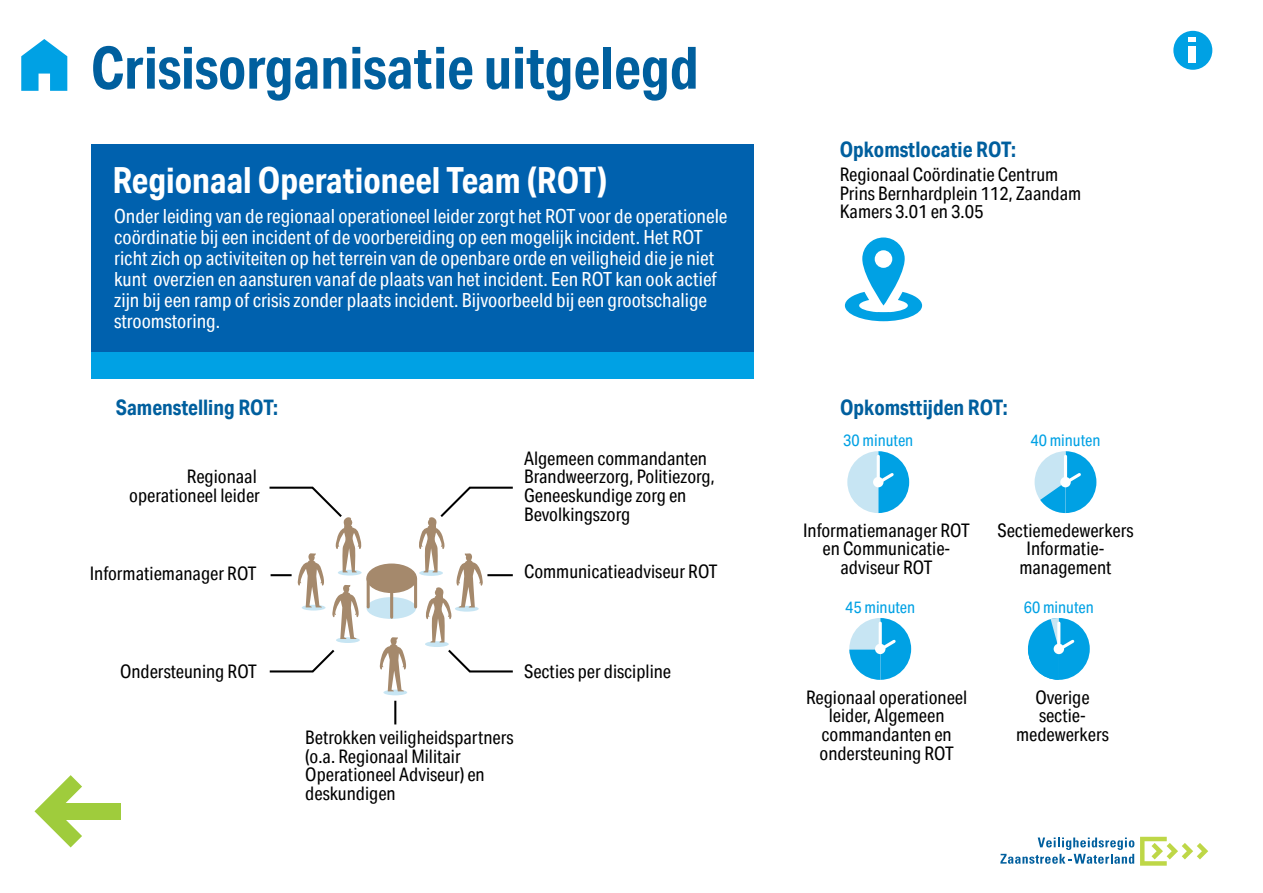
<style>
.page{position:relative;width:1263px;height:893px;background:#fff}
.page>*{position:absolute;margin:0;border:0;box-sizing:border-box;transform-origin:0 0}
.t1{font:700 58.5px "Aktiv Grotesk Cd";color:#005f9e}
.t2{font:700 36px "Aktiv Grotesk Cd";color:#fff}
.t3{font:700 21.45px "Aktiv Grotesk Cd";color:#005f9e}
.t4{font:19.5px/21px "Aktiv Grotesk Cd";color:#fff}
.t5{font:18.75px/18.8px "Aktiv Grotesk Cd";color:#000;text-align:center}
.t6{font:16.5px "Aktiv Grotesk Cd";color:#00a1e4}
</style>
<div class="page">
<svg style="left:1140px;top:837px;width:68px;height:29px"></svg>
<svg style="left:1000px;top:837px;width:134px;height:27px"></svg>
<svg style="left:34px;top:775px;width:48px;height:72px"></svg>
<div style="left:50px;top:803px;width:71px;height:17px;background:#9fcc3c"></div>
<div style="left:366px;top:597px;width:50px;height:22px;background:#c7e5f3;border-radius:50%"></div>
<div style="left:336px;top:637px;width:24px;height:6px;background:#c7e5f3;border-radius:50%"></div>
<svg style="left:425px;top:641px;width:24px;height:6px"></svg>
<div style="left:338px;top:570px;width:24px;height:5px;background:#e0f1f8;border-radius:50%"></div>
<div style="left:366px;top:563px;width:51px;height:30px;background:#a5896c;border-radius:50%"></div>
<hr style="left:367px;top:578px;width:3px;height:29px;background:#a5896c">
<hr style="left:390px;top:589px;width:3px;height:28px;background:#a5896c">
<hr style="left:414px;top:578px;width:3px;height:29px;background:#a5896c">
<svg style="left:419px;top:486px;width:94px;height:156px"></svg>
<svg style="left:448px;top:649px;width:65px;height:24px"></svg>
<svg style="left:269px;top:650px;width:66px;height:23px"></svg>
<svg style="left:269px;top:486px;width:92px;height:153px"></svg>
<hr style="left:487px;top:574px;width:26px;height:2px;background:#000">
<hr style="left:271px;top:574px;width:21px;height:2px;background:#000">
<svg style="left:21px;top:39px;width:46px;height:52px"></svg>
<div style="left:1173px;top:31px;width:39px;height:39px;background:#00a1e4;border-radius:50%"></div>
<div style="left:1188px;top:46px;width:8px;height:16px;background:#fff"></div>
<svg style="left:1188px;top:38px;width:8px;height:4px"></svg>
<svg style="left:845px;top:237px;width:77px;height:84px"></svg>
<div style="left:875px;top:250px;width:17px;height:18px;background:#fff;border-radius:50%"></div>
<svg style="left:847px;top:451px;width:62px;height:62px"></svg>
<svg style="left:1034px;top:451px;width:62px;height:62px"></svg>
<svg style="left:849px;top:618px;width:62px;height:62px"></svg>
<svg style="left:1028px;top:618px;width:62px;height:62px"></svg>
<svg style="left:383px;top:690px;width:24px;height:5px"></svg>
<svg style="left:380px;top:637px;width:26px;height:54px"></svg>
<hr style="left:394px;top:701px;width:2px;height:23px;background:#000">
<div style="left:91px;top:144px;width:662px;height:208px;background:#0061ae"></div>
<div style="left:91px;top:352px;width:662px;height:26px;background:#00a1e4"></div>
<h1 class="t1" style="left:91px;top:32px;width:609px">Crisisorganisatie uitgelegd</h1>
<h2 class="t2" style="left:112px;top:158px;width:497px">Regionaal Operationeel Team (ROT)</h2>
<p class="t4" style="left:114px;top:205px;width:615px">Onder leiding van de regionaal operationeel leider zorgt het ROT voor de operationele coördinatie bij een incident of de voorbereiding op een mogelijk incident. Het ROT richt zich op activiteiten op het terrein van de openbare orde en veiligheid die je niet kunt overzien en aansturen vanaf de plaats van het incident. Een ROT kan ook actief zijn bij een ramp of crisis zonder plaats incident. Bijvoorbeeld bij een grootschalige stroomstoring.</p>
<p class="t3" style="left:116px;top:394px;width:164px">Samenstelling ROT:</p>
<p class="t5" style="left:129px;top:467px;width:132px;text-align:right">Regionaal operationeel leider</p>
<p class="t5" style="left:524px;top:449px;width:192px;text-align:left">Algemeen commandanten<br>Brandweerzorg, Politiezorg,<br>Geneeskundige zorg en<br>Bevolkingszorg</p>
<p class="t5" style="left:90px;top:564px;width:168px">Informatiemanager ROT</p>
<p class="t5" style="left:524px;top:562px;width:195px">Communicatieadviseur ROT</p>
<p class="t5" style="left:120px;top:662px;width:138px">Ondersteuning ROT</p>
<p class="t5" style="left:524px;top:662px;width:148px">Secties per discipline</p>
<p class="t5" style="left:305px;top:728px;width:210px;text-align:left">Betrokken veiligheidspartners (o.a. Regionaal Militair<br>Operationeel Adviseur) en deskundigen</p>
<p class="t3" style="left:840px;top:136px;width:178px">Opkomstlocatie ROT:</p>
<p class="t5" style="left:840px;top:165px;width:243px;text-align:left">Regionaal Coördinatie Centrum<br>Prins Bernhardplein 112, Zaandam<br>Kamers 3.01 en 3.05</p>
<p class="t3" style="left:840px;top:394px;width:169px">Opkomsttijden ROT:</p>
<p class="t6" style="left:843px;top:430px;width:72px">30 minuten</p>
<p class="t6" style="left:1030px;top:430px;width:72px">40 minuten</p>
<p class="t5" style="left:803px;top:521px;width:168px">Informatiemanager ROT en Communicatie&shy;adviseur ROT</p>
<p class="t5" style="left:997px;top:521px;width:138px">Sectiemedewerkers<br>Informatie&shy;management</p>
<p class="t6" style="left:845px;top:598px;width:72px">45 minuten</p>
<p class="t5" style="left:806px;top:687px;width:163px">Regionaal operationeel leider, Algemeen commandanten en ondersteuning ROT</p>
<p class="t6" style="left:1024px;top:597px;width:72px">60 minuten</p>
<p class="t5" style="left:1016px;top:687px;width:94px">Overige sectie&shy;medewerkers</p>
</div>
